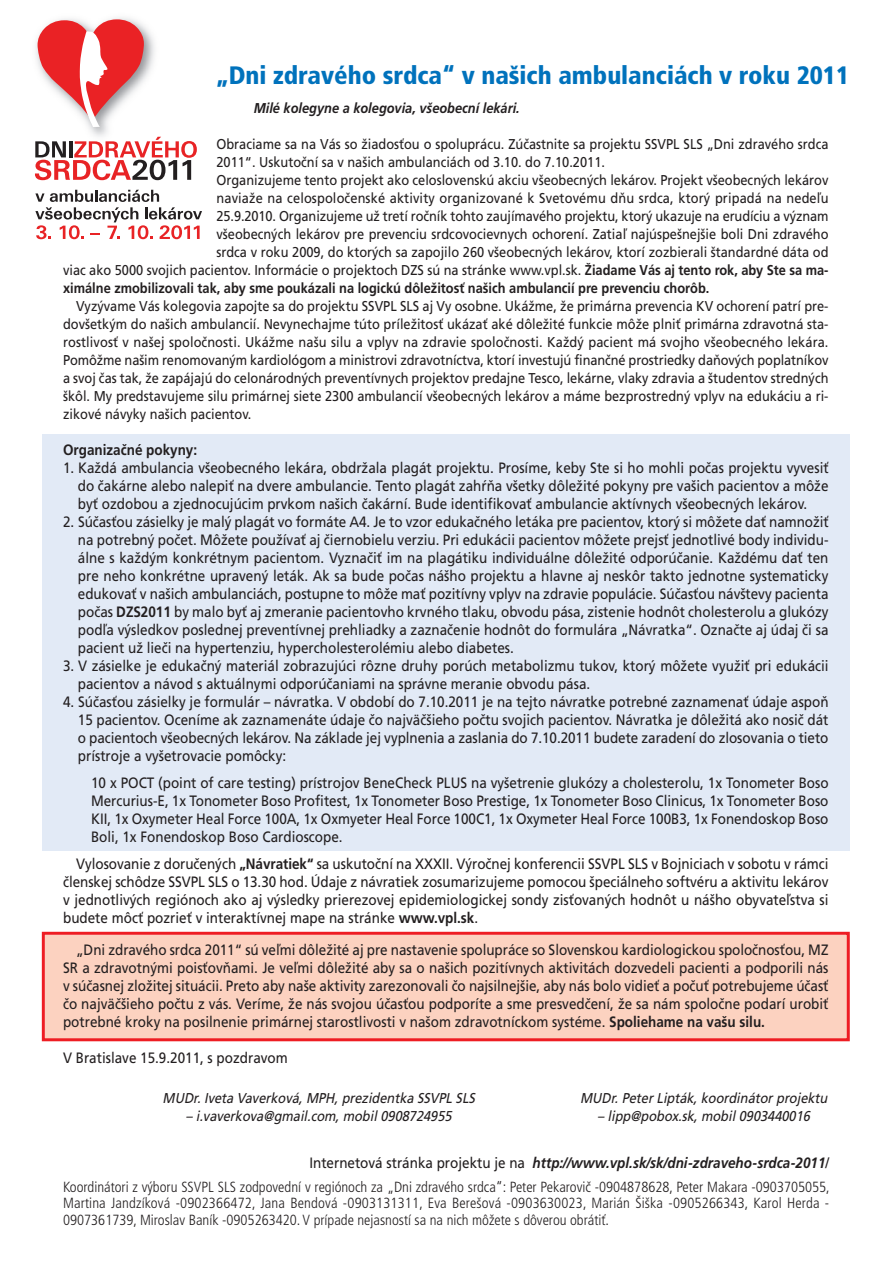
<style>
.page{position:relative;width:893px;height:1263px;background:#fff}
.page>*{position:absolute;margin:0;border:0;box-sizing:border-box;transform-origin:0 0}
.t1{font:900 condensed 25.2px "Frutiger CE";color:#0072bc}
.t2{font:15px/18px "Frutiger CE";color:#231f20;text-align:justify;scale:.9 1}
.t3{font:italic 700 15px "Frutiger CE";color:#231f20;scale:.9 1}
.t4{font:700 15px "Frutiger CE";color:#231f20;scale:.9 1}
.t5{font:300 condensed 14.7px/16.5px "Frutiger CE";color:#231f20;text-align:justify}
.t6{font:14.25px/18px "Frutiger CE";color:#231f20;text-align:justify;scale:.9 1}
.t7{font:italic 14.25px "Frutiger CE";color:#231f20;scale:.9 1}
.t8{font:700 14.25px "Frutiger CE";color:#231f20;scale:.9 1}
.t9{font:italic 700 14.25px "Frutiger CE";color:#231f20;scale:.9 1}
.s1{font-weight:700}
.s2{font-weight:400;font-style:normal}
</style>
<div class="page">
<div style="left:42px;top:434px;width:808px;height:417px;background:#e2eaf6"></div>
<div style="left:45px;top:935px;width:802px;height:103px;background:#fcd2c0"></div>
<div style="left:42px;top:932px;width:808px;height:109px;border:3px solid #ee1d23"></div>
<svg style="left:35px;top:19px;width:162px;height:161px"></svg>
<svg style="left:35px;top:190px;width:167px;height:49px"></svg>
<h1 class="t1" style="left:216px;top:65px;width:635px">„Dni zdravého srdca“ v našich ambulanciách v roku 2011</h1>
<p class="t9" style="left:254px;top:102px;width:297px">Milé kolegyne a kolegovia, všeobecní lekári.</p>
<p class="t6" style="left:216px;top:136px;width:682px">Obraciame sa na Vás so žiadosťou o spoluprácu. Zúčastnite sa projektu SSVPL SLS „Dni zdravého srdca</p>
<p class="t6" style="left:216px;top:154px;width:433px">2011“. Uskutoční sa v našich ambulanciách od 3.10. do 7.10.2011.</p>
<p class="t6" style="left:216px;top:172px;width:681px">Organizujeme tento projekt ako celoslovenskú akciu všeobecných lekárov. Projekt všeobecných lekárov</p>
<p class="t6" style="left:216px;top:190px;width:681px">naviaže na celospoločenské aktivity organizované k Svetovému dňu srdca, ktorý pripadá na nedeľu</p>
<p class="t6" style="left:216px;top:208px;width:681px">25.9.2010. Organizujeme už tretí ročník tohto zaujímavého projektu, ktorý ukazuje na erudíciu a význam</p>
<p class="t6" style="left:216px;top:226px;width:681px">všeobecných lekárov pre prevenciu srdcovocievnych ochorení. Zatiaľ najúspešnejšie boli Dni zdravého</p>
<p class="t6" style="left:216px;top:244px;width:682px">srdca v roku 2009, do ktorých sa zapojilo 260 všeobecných lekárov, ktorí zozbierali štandardné dáta od</p>
<p class="t6" style="left:63px;top:262px;width:852px">viac ako 5000 svojich pacientov. Informácie o projektoch DZS sú na stránke www.vpl.sk. <span class="s1">Žiadame Vás aj tento rok, aby Ste sa ma-</span></p>
<p class="t8" style="left:63px;top:282px;width:720px">ximálne zmobilizovali tak, aby sme poukázali na logickú dôležitosť našich ambulancií pre prevenciu chorôb.</p>
<p class="t6" style="left:63px;top:298px;width:852px;text-indent:13px">Vyzývame Vás kolegovia zapojte sa do projektu SSVPL SLS aj Vy osobne. Ukážme, že primárna prevencia KV ochorení patrí pre&shy;dovšetkým do našich ambulancií. Nevynechajme túto príležitosť ukázať aké dôležité funkcie môže plniť primárna zdravotná sta&shy;rostlivosť v našej spoločnosti. Ukážme našu silu a vplyv na zdravie spoločnosti. Každý pacient má svojho všeobecného lekára.<br>Pomôžme našim renomovaným kardiológom a ministrovi zdravotníctva, ktorí investujú finančné prostriedky daňových poplatníkov a svoj čas tak, že zapájajú do celonárodných preventívnych projektov predajne Tesco, lekárne, vlaky zdravia a študentov stredných škôl. My predstavujeme silu primárnej siete 2300 ambulancií všeobecných lekárov a máme bezprostredný vplyv na edukáciu a ri&shy;zikové návyky našich pacientov.</p>
<p class="t4" style="left:63px;top:444px;width:150px">Organizačné pokyny:</p>
<p class="t2" style="left:78px;top:460px;width:836px;text-indent:-15px">1. Každá ambulancia všeobecného lekára, obdržala plagát projektu. Prosíme, keby Ste si ho mohli počas projektu vyvesiť do čakárne alebo nalepiť na dvere ambulancie. Tento plagát zahŕňa všetky dôležité pokyny pre vašich pacientov a môže byť ozdobou a zjednocujúcim prvkom našich čakární. Bude identifikovať ambulancie aktívnych všeobecných lekárov.</p>
<p class="t2" style="left:78px;top:514px;width:836px;text-indent:-15px">2. Súčasťou zásielky je malý plagát vo formáte A4. Je to vzor edukačného letáka pre pacientov, ktorý si môžete dať namnožiť na potrebný počet. Môžete používať aj čiernobielu verziu. Pri edukácii pacientov môžete prejsť jednotlivé body individu&shy;álne s každým konkrétnym pacientom. Vyznačiť im na plagátiku individuálne dôležité odporúčanie. Každému dať ten pre neho konkrétne upravený leták. Ak sa bude počas nášho projektu a hlavne aj neskôr takto jednotne systematicky edukovať v našich ambulanciách, postupne to môže mať pozitívny vplyv na zdravie populácie. Súčasťou návštevy pacienta počas <span class="s1">DZS2011</span> by malo byť aj zmeranie pacientovho krvného tlaku, obvodu pása, zistenie hodnôt cholesterolu a glukózy podľa výsledkov poslednej preventívnej prehliadky a zaznačenie hodnôt do formulára „Návratka“. Označte aj údaj či sa pacient už lieči na hypertenziu, hypercholesterolémiu alebo diabetes.</p>
<p class="t2" style="left:78px;top:658px;width:836px;text-indent:-15px">3. V zásielke je edukačný materiál zobrazujúci rôzne druhy porúch metabolizmu tukov, ktorý môžete využiť pri edukácii pacientov a návod s aktuálnymi odporúčaniami na správne meranie obvodu pása.</p>
<p class="t2" style="left:78px;top:694px;width:836px;text-indent:-15px">4. Súčasťou zásielky je formulár – návratka. V období do 7.10.2011 je na tejto návratke potrebné zaznamenať údaje aspoň 15 pacientov. Oceníme ak zaznamenáte údaje čo najväčšieho počtu svojich pacientov. Návratka je dôležitá ako nosič dát o pacientoch všeobecných lekárov. Na základe jej vyplnenia a zaslania do 7.10.2011 budete zaradení do zlosovania o tieto prístroje a vyšetrovacie pomôcky:</p>
<p class="t2" style="left:91px;top:775px;width:821px">10 x POCT (point of care testing) prístrojov BeneCheck PLUS na vyšetrenie glukózy a cholesterolu, 1x Tonometer Boso Mercurius-E, 1x Tonometer Boso Profitest, 1x Tonometer Boso Prestige, 1x Tonometer Boso Clinicus, 1x Tonometer Boso KII, 1x Oxymeter Heal Force 100A, 1x Oxmyeter Heal Force 100C1, 1x Oxymeter Heal Force 100B3, 1x Fonendoskop Boso Boli, 1x Fonendoskop Boso Cardioscope.</p>
<p class="t2" style="left:63px;top:856px;width:852px;text-indent:13px">Vylosovanie z doručených <span class="s1">„Návratiek“</span> sa uskutoční na XXXII. Výročnej konferencii SSVPL SLS v Bojniciach v sobotu v rámci členskej schôdze SSVPL SLS o 13.30 hod. Údaje z návratiek zosumarizujeme pomocou špeciálneho softvéru a aktivitu lekárov v jednotlivých regiónoch ako aj výsledky prierezovej epidemiologickej sondy zisťovaných hodnôt u nášho obyvateľstva si budete môcť pozrieť v interaktívnej mape na stránke <span class="s1">www.vpl.sk</span>.</p>
<p class="t2" style="left:63px;top:942px;width:852px;text-indent:13px">„Dni zdravého srdca 2011“ sú veľmi dôležité aj pre nastavenie spolupráce so Slovenskou kardiologickou spoločnosťou, MZ SR a zdravotnými poisťovňami. Je veľmi dôležité aby sa o našich pozitívnych aktivitách dozvedeli pacienti a podporili nás v súčasnej zložitej situácii. Preto aby naše aktivity zarezonovali čo najsilnejšie, aby nás bolo vidieť a počuť potrebujeme účasť čo najväčšieho počtu z vás. Veríme, že nás svojou účasťou podporíte a sme presvedčení, že sa nám spoločne podarí urobiť potrebné kroky na posilnenie primárnej starostlivosti v našom zdravotníckom systéme. <span class="s1">Spoliehame na vašu silu.</span></p>
<p class="t2" style="left:63px;top:1050px;width:251px">V Bratislave 15.9.2011, s pozdravom</p>
<p class="t7" style="left:163px;top:1092px;width:351px">MUDr. Iveta Vaverková, MPH, prezidentka SSVPL SLS</p>
<p class="t7" style="left:186px;top:1110px;width:300px">– i.vaverkova@gmail.com, mobil 0908724955</p>
<p class="t7" style="left:580px;top:1092px;width:279px">MUDr. Peter Lipták, koordinátor projektu</p>
<p class="t7" style="left:598px;top:1110px;width:240px">– lipp@pobox.sk, mobil 0903440016</p>
<p class="t3" style="left:309px;top:1157px;width:579px"><span class="s2">Internetová stránka projektu je na</span> http://www.vpl.sk/sk/dni-zdraveho-srdca-2011<span class="s2">/</span></p>
<p class="t5" style="left:63px;top:1180px;width:768px">Koordinátori z výboru SSVPL SLS zodpovední v regiónoch za „Dni zdravého srdca“: Peter Pekarovič -0904878628, Peter Makara -0903705055, Martina Jandzíková -0902366472, Jana Bendová -0903131311, Eva Berešová -0903630023, Marián Šiška -0905266343, Karol Herda - 0907361739, Miroslav Baník -0905263420. V prípade nejasností sa na nich môžete s dôverou obrátiť.</p>
</div>
